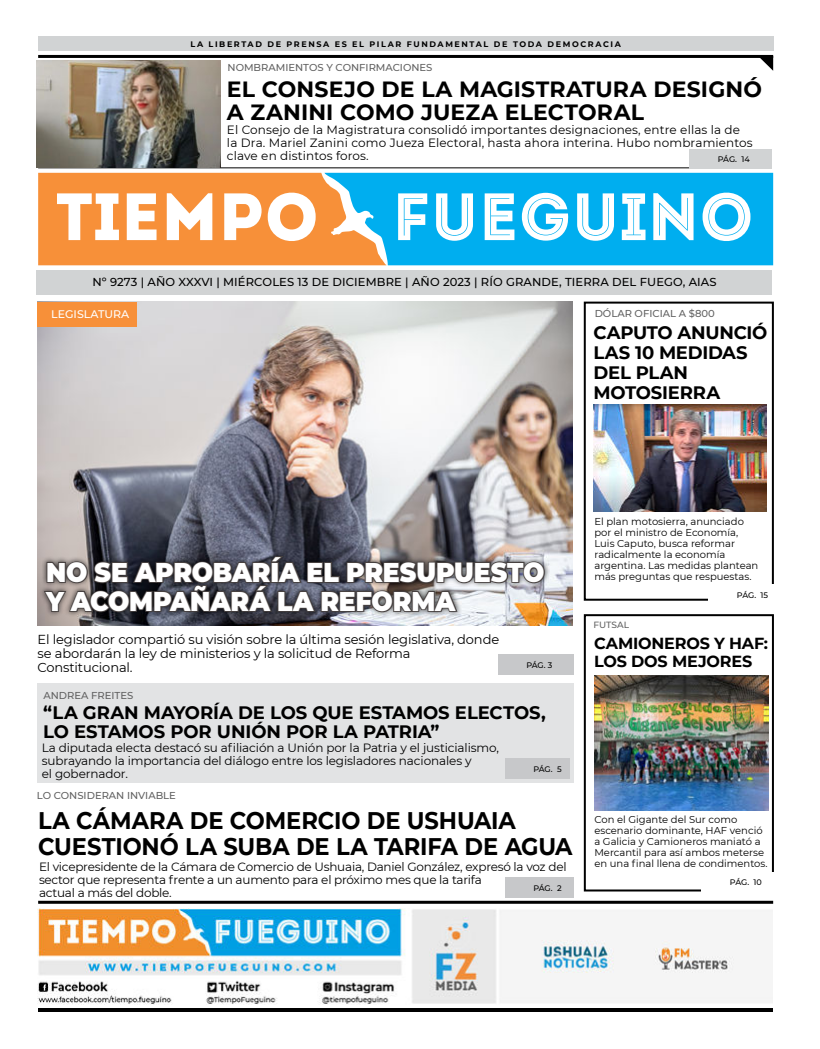
<style>
.page{position:relative;width:820px;height:1049px;background:#fff}
.page>*{position:absolute;margin:0;border:0;box-sizing:border-box;transform-origin:0 0}
.t1{font:900 27px/29px "Montserrat";letter-spacing:-.005em;color:#fff;scale:.93 1}
.t2{font:700 24px/26px "Montserrat";letter-spacing:-.005em;color:#000;scale:.94 1}
.t3{font:700 22px/23px "Montserrat";letter-spacing:.005em;color:#000}
.t4{font:700 18px/20px "Montserrat";letter-spacing:-.005em;color:#000}
.t5{font:700 16px/18px "Montserrat";letter-spacing:-.01em;color:#000}
.t6{font:13px/14px "Montserrat";letter-spacing:-.01em;color:#000}
.t7{font:12px/13px "Montserrat";letter-spacing:-.01em;color:#000}
.t8{font:12px/13px "Montserrat";letter-spacing:.01em;color:#000}
.t9{font:500 11.5px "Montserrat";letter-spacing:.01em;color:#000}
.t10{font:500 11px "Montserrat";color:#fff}
.t11{font:10px/11px "Montserrat";color:#000}
.t12{font:500 10px "Montserrat";color:#616161}
.t13{font:500 9px "Montserrat";color:#616161}
.t14{font:700 8px "Montserrat";letter-spacing:.2em;color:#000}
.t15{font:500 8px "Montserrat";letter-spacing:-.01em;color:#000}
</style>
<div class="page">
<img style="left:37px;top:909px;width:735px;height:95px">
<hr style="left:38px;top:1008px;width:734px;height:4px;background:#000">
<hr style="left:38px;top:901px;width:734px;height:3px;background:#000">
<img style="left:38px;top:302px;width:534px;height:324px">
<div style="left:583px;top:614px;width:190px;height:277px;border:2px solid #000"></div>
<div style="left:583px;top:302px;width:190px;height:299px;border:2px solid #000"></div>
<div style="left:37px;top:683px;width:536px;height:99px;background:#e2e3e4"></div>
<hr style="left:38px;top:55px;width:734px;height:3px;background:#000">
<svg style="left:757px;top:57px;width:15px;height:13px"></svg>
<div style="left:37px;top:270px;width:734px;height:25px;background:#d1d3d4"></div>
<div style="left:701px;top:872px;width:72px;height:20px;background:#fff"></div>
<div style="left:38px;top:37px;width:734px;height:14px;background:#d1d3d4"></div>
<svg style="left:38px;top:173px;width:286px;height:92px"></svg>
<svg style="left:324px;top:173px;width:448px;height:92px;fill:#00aeef"></svg>
<div style="left:505px;top:758px;width:64px;height:21px;background:#c7c8ca"></div>
<div style="left:708px;top:584px;width:65px;height:20px;background:#fff"></div>
<hr style="left:38px;top:167px;width:733px;height:1px;background:#000">
<div style="left:689px;top:149px;width:82px;height:19px;background:#d1d3d4"></div>
<div style="left:39px;top:549px;width:511px;height:67px;background:#000;opacity:.75"></div>
<svg style="left:42px;top:555px;width:504px;height:58px;background:#565356"></svg>
<div style="left:37px;top:302px;width:99px;height:25px;background:#f79039"></div>
<div style="left:497px;top:654px;width:76px;height:21px;background:#c7c8ca"></div>
<img style="left:37px;top:61px;width:184px;height:106px">
<img style="left:594px;top:675px;width:174px;height:135px">
<img style="left:593px;top:404px;width:173px;height:108px">
<div style="left:505px;top:877px;width:68px;height:21px;background:#c7c8ca"></div>
<p class="t14" style="left:190px;top:40px;width:431px">LA LIBERTAD DE PRENSA ES EL PILAR FUNDAMENTAL DE TODA DEMOCRACIA</p>
<p class="t12" style="left:227px;top:62px;width:206px">NOMBRAMIENTOS Y CONFIRMACIONES</p>
<h3 class="t3" style="left:227px;top:78px;width:536px">EL CONSEJO DE LA MAGISTRATURA DESIGNÓ<br>A ZANINI COMO JUEZA ELECTORAL</h3>
<p class="t8" style="left:227px;top:123px;width:527px">El Consejo de la Magistratura consolidó importantes designaciones, entre ellas la de la Dra. Mariel Zanini como Jueza Electoral, hasta ahora interina. Hubo nombramientos clave en distintos foros.</p>
<p class="t15" style="left:717px;top:155px;width:33px">PÁG. 14</p>
<p class="t9" style="left:92px;top:276px;width:625px">Nº 9273 | AÑO XXXVI | MIÉRCOLES 13 DE DICIEMBRE | AÑO 2023 | RÍO GRANDE, TIERRA DEL FUEGO, AIAS</p>
<p class="t10" style="left:51px;top:309px;width:79px">LEGISLATURA</p>
<p class="t12" style="left:594px;top:308px;width:122px">DÓLAR OFICIAL A $800</p>
<h3 class="t4" style="left:593px;top:322px;width:175px">CAPUTO ANUNCIÓ<br>LAS 10 MEDIDAS<br>DEL PLAN<br>MOTOSIERRA</h3>
<h1 class="t1" style="left:46px;top:558px;width:537px">NO SE APROBARÍA EL PRESUPUESTO<br>Y ACOMPAÑARÁ LA REFORMA</h1>
<p class="t6" style="left:38px;top:633px;width:463px">El legislador compartió su visión sobre la última sesión legislativa, donde se abordarán la ley de ministerios y la solicitud de Reforma<br>Constitucional.</p>
<p class="t12" style="left:43px;top:690px;width:91px">ANDREA FREITES</p>
<p class="t15" style="left:526px;top:660px;width:27px">PÁG. 3</p>
<h3 class="t4" style="left:43px;top:703px;width:504px;line-height:19px">“LA GRAN MAYORÍA DE LOS QUE ESTAMOS ELECTOS,<br>LO ESTAMOS POR UNIÓN POR LA PATRIA”</h3>
<p class="t7" style="left:42px;top:741px;width:458px">La diputada electa destacó su afiliación a Unión por la Patria y el justicialismo, subrayando la importancia del diálogo entre los legisladores nacionales y<br>el gobernador.</p>
<h2 class="t2" style="left:38px;top:807px;width:569px">LA CÁMARA DE COMERCIO DE USHUAIA<br>CUESTIONÓ LA SUBA DE LA TARIFA DE AGUA</h2>
<p class="t15" style="left:533px;top:765px;width:30px">PÁG. 5</p>
<p class="t12" style="left:37px;top:790px;width:140px">LO CONSIDERAN INVIABLE</p>
<p class="t7" style="left:39px;top:860px;width:529px">El vicepresidente de la Cámara de Comercio de Ushuaia, Daniel González, expresó la voz del sector que representa frente a un aumento para el próximo mes que la tarifa<br>actual a más del doble.</p>
<p class="t15" style="left:533px;top:884px;width:30px">PÁG. 2</p>
<p class="t11" style="left:594px;top:516px;width:165px">El plan motosierra, anunciado por el ministro de Economía,<br>Luis Caputo, busca reformar radicalmente la economía argentina. Las medidas plantean más preguntas que respuestas.</p>
<p class="t13" style="left:593px;top:620px;width:37px">FUTSAL</p>
<p class="t15" style="left:736px;top:591px;width:33px">PÁG. 15</p>
<h3 class="t5" style="left:594px;top:635px;width:175px">CAMIONEROS Y HAF:<br>LOS DOS MEJORES</h3>
<p class="t11" style="left:594px;top:813px;width:174px">Con el Gigante del Sur como escenario dominante, HAF venció a Galicia y Camioneros maniató a<br>Mercantil para así ambos meterse en una final llena de condimentos.</p>
<p class="t15" style="left:729px;top:878px;width:33px">PÁG. 10</p>
</div>
